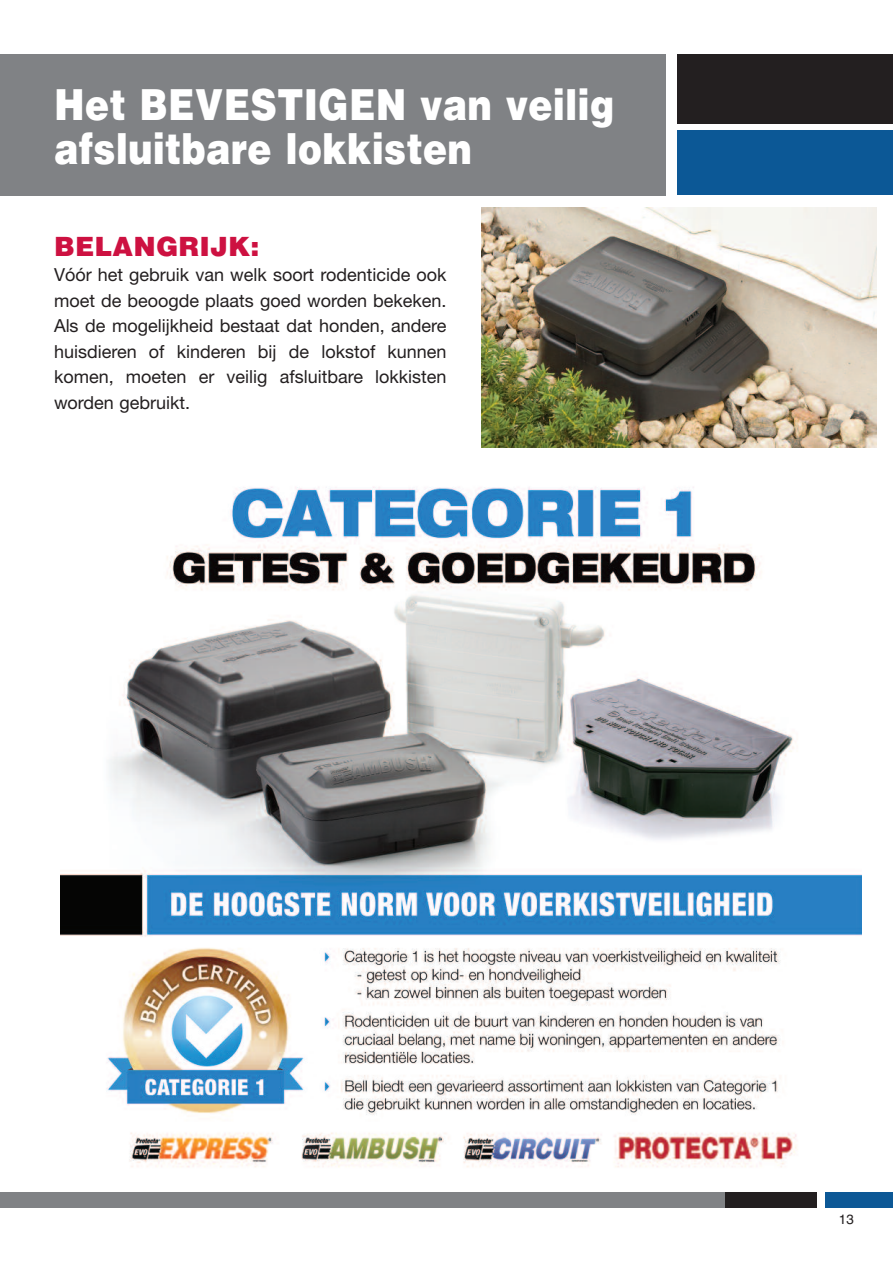
<style>
.page{position:relative;width:893px;height:1263px;background:#fff}
.page>*{position:absolute;margin:0;border:0;box-sizing:border-box;transform-origin:0 0}
.t1{font:900 43.5px/43.5px "Helvetica";color:#fff;scale:.85 1}
.t2{font:900 27px "Helvetica";color:#cd1141}
.t3{font:18px/25.5px "Helvetica Neue";color:#231f20;text-align:justify}
.t4{font:13.5px "Helvetica";color:#231f20}
</style>
<div class="page">
<div style="left:0;top:1192px;width:742px;height:15px;background:#808285"></div>
<div style="left:725px;top:1192px;width:92px;height:15px;background:#231f20"></div>
<div style="left:826px;top:1192px;width:67px;height:15px;background:#0c5896"></div>
<div style="left:0;top:54px;width:666px;height:141px;background:#808285"></div>
<img style="left:481px;top:208px;width:396px;height:239px">
<div style="left:677px;top:54px;width:216px;height:69px;background:#231f20"></div>
<div style="left:677px;top:130px;width:216px;height:64px;background:#0c5896"></div>
<img style="left:61px;top:486px;width:800px;height:682px">
<h1 class="t1" style="left:54px;top:84px;width:661px">Het BEVESTIGEN van veilig afsluitbare lokkisten</h1>
<h2 class="t2" style="left:54px;top:231px;width:207px">BELANGRIJK:</h2>
<p class="t3" style="left:54px;top:264px;width:394px">Vóór het gebruik van welk soort rodenticide ook moet de beoogde plaats goed worden bekeken.<br>Als de mogelijkheid bestaat dat honden, andere huisdieren of kinderen bij de lokstof kunnen komen, moeten er veilig afsluitbare lokkisten worden gebruikt.</p>
<p class="t4" style="left:839px;top:1211px;width:17px">13</p>
</div>
